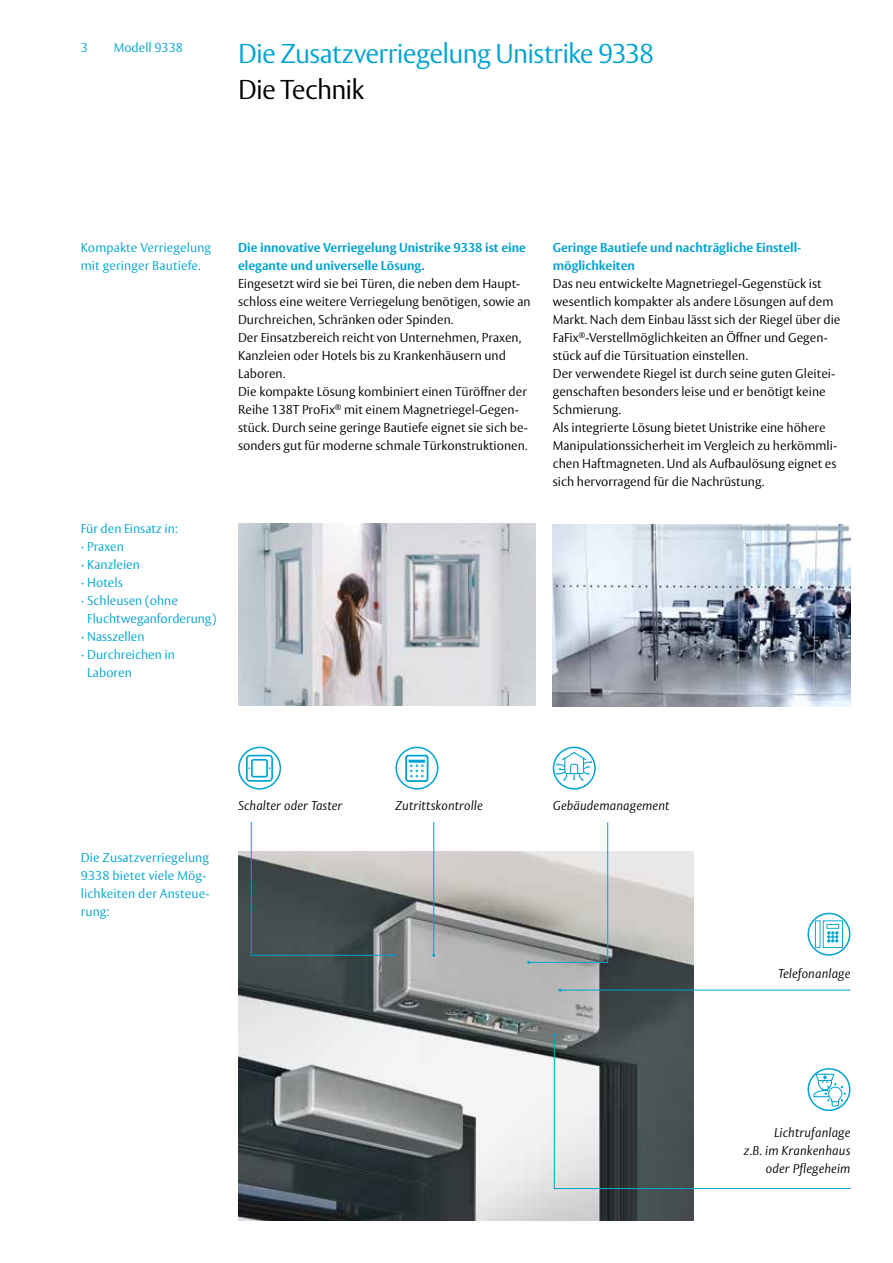
<style>
.page{position:relative;width:893px;height:1263px;background:#fff}
.page>*{position:absolute;margin:0;border:0;box-sizing:border-box;transform-origin:0 0}
.t1{font:300 27px "ASSA Vesta";letter-spacing:-.03em;color:#00a3d1}
.t2{font:300 27px "ASSA Vesta";letter-spacing:-.03em;color:#000}
.t3{font:300 12.75px/18px "ASSA Vesta";color:#000}
.t4{font:300 12.75px/18px "ASSA Vesta";color:#00a3d1}
.t5{font:700 12.75px/18px "ASSA Vesta";color:#00a3d1}
.t6{font:italic 300 12.75px/18px "ASSA Vesta";letter-spacing:.01em;color:#000;text-align:right}
</style>
<div class="page">
<img style="left:238px;top:523px;width:298px;height:182px">
<img style="left:553px;top:524px;width:297px;height:182px">
<img style="left:238px;top:852px;width:455px;height:368px">
<svg style="left:250px;top:822px;width:145px;height:135px"></svg>
<hr style="left:433px;top:822px;width:1px;height:133px;background:#00a3d1">
<svg style="left:527px;top:822px;width:81px;height:142px"></svg>
<div style="left:553px;top:747px;width:43px;height:43px;border:2px solid #00a3d1;border-radius:50%"></div>
<svg style="left:555px;top:751px;width:38px;height:31px"></svg>
<div style="left:395px;top:747px;width:43px;height:43px;border:2px solid #00a3d1;border-radius:50%"></div>
<div style="left:405px;top:755px;width:23px;height:27px;border:2px solid #00a3d1;border-radius:2px"></div>
<svg style="left:410px;top:764px;width:14px;height:14px"></svg>
<hr style="left:409px;top:760px;width:16px;height:3px;background:#00a3d1">
<svg style="left:246px;top:755px;width:27px;height:27px"></svg>
<div style="left:807px;top:913px;width:43px;height:43px;border:2px solid #00a3d1;border-radius:50%"></div>
<svg style="left:815px;top:920px;width:28px;height:28px"></svg>
<div style="left:238px;top:747px;width:43px;height:43px;border:2px solid #00a3d1;border-radius:50%"></div>
<hr style="left:560px;top:990px;width:290px;height:1px;background:#00a3d1">
<svg style="left:554px;top:1034px;width:297px;height:155px"></svg>
<p class="t4" style="left:81px;top:40px;width:9px">3</p>
<p class="t4" style="left:114px;top:40px;width:71px">Modell 9338</p>
<h1 class="t1" style="left:238px;top:38px;width:418px">Die Zusatzverriegelung Unistrike 9338</h1>
<h1 class="t2" style="left:238px;top:74px;width:128px">Die Technik</h1>
<p class="t4" style="left:81px;top:239px;width:132px">Kompakte Verriegelung mit geringer Bautiefe.</p>
<p class="t5" style="left:238px;top:239px;width:289px">Die innovative Verriegelung Unistrike 9338 ist eine elegante und universelle Lösung.</p>
<p class="t3" style="left:238px;top:275px;width:294px">Eingesetzt wird sie bei Türen, die neben dem Haupt&shy;schloss eine weitere Verriegelung benötigen, sowie an Durchreichen, Schränken oder Spinden.<br>Der Einsatzbereich reicht von Unternehmen, Praxen, Kanzleien oder Hotels bis zu Krankenhäusern und Laboren.<br>Die kompakte Lösung kombiniert einen Türöffner der Reihe 138T ProFix<sup>®</sup> mit einem Magnetriegel-Gegen&shy;stück. Durch seine geringe Bautiefe eignet sie sich be&shy;sonders gut für moderne schmale Türkonstruktionen.</p>
<p class="t4" style="left:81px;top:520px;width:98px">Für den Einsatz in:</p>
<p class="t4" style="left:81px;top:538px;width:45px">· Praxen</p>
<p class="t4" style="left:81px;top:556px;width:61px">· Kanzleien</p>
<p class="t4" style="left:81px;top:574px;width:43px">· Hotels</p>
<p class="t4" style="left:81px;top:592px;width:99px">· Schleusen (ohne</p>
<p class="t4" style="left:87px;top:610px;width:131px">Fluchtweganforderung)</p>
<p class="t4" style="left:81px;top:628px;width:65px">· Nasszellen</p>
<p class="t4" style="left:81px;top:646px;width:96px">· Durchreichen in</p>
<p class="t4" style="left:87px;top:664px;width:46px">Laboren</p>
<p class="t5" style="left:553px;top:239px;width:250px">Geringe Bautiefe und nachträgliche Einstell&shy;möglichkeiten</p>
<p class="t3" style="left:553px;top:275px;width:289px">Das neu entwickelte Magnetriegel-Gegenstück ist wesentlich kompakter als andere Lösungen auf dem Markt. Nach dem Einbau lässt sich der Riegel über die FaFix<sup>®</sup>-Verstellmöglichkeiten an Öffner und Gegen&shy;stück auf die Türsituation einstellen.<br>Der verwendete Riegel ist durch seine guten Gleitei&shy;genschaften besonders leise und er benötigt keine Schmierung.<br>Als integrierte Lösung bietet Unistrike eine höhere Manipulationssicherheit im Vergleich zu herkömmli&shy;chen Haftmagneten. Und als Aufbaulösung eignet es sich hervorragend für die Nachrüstung.</p>
<p class="t4" style="left:81px;top:849px;width:130px">Die Zusatzverriegelung<br>9338 bietet viele Mög&shy;lichkeiten der Ansteue&shy;rung:</p>
<p class="t6" style="left:238px;top:797px;width:106px">Schalter oder Taster</p>
<p class="t6" style="left:395px;top:797px;width:89px">Zutrittskontrolle</p>
<p class="t6" style="left:553px;top:797px;width:118px">Gebäudemanagement</p>
<p class="t6" style="left:778px;top:965px;width:74px">Telefonanlage</p>
<p class="t6" style="left:744px;top:1124px;width:108px">Lichtrufanlage<br>z.B. im Krankenhaus oder Pflegeheim</p>
</div>
